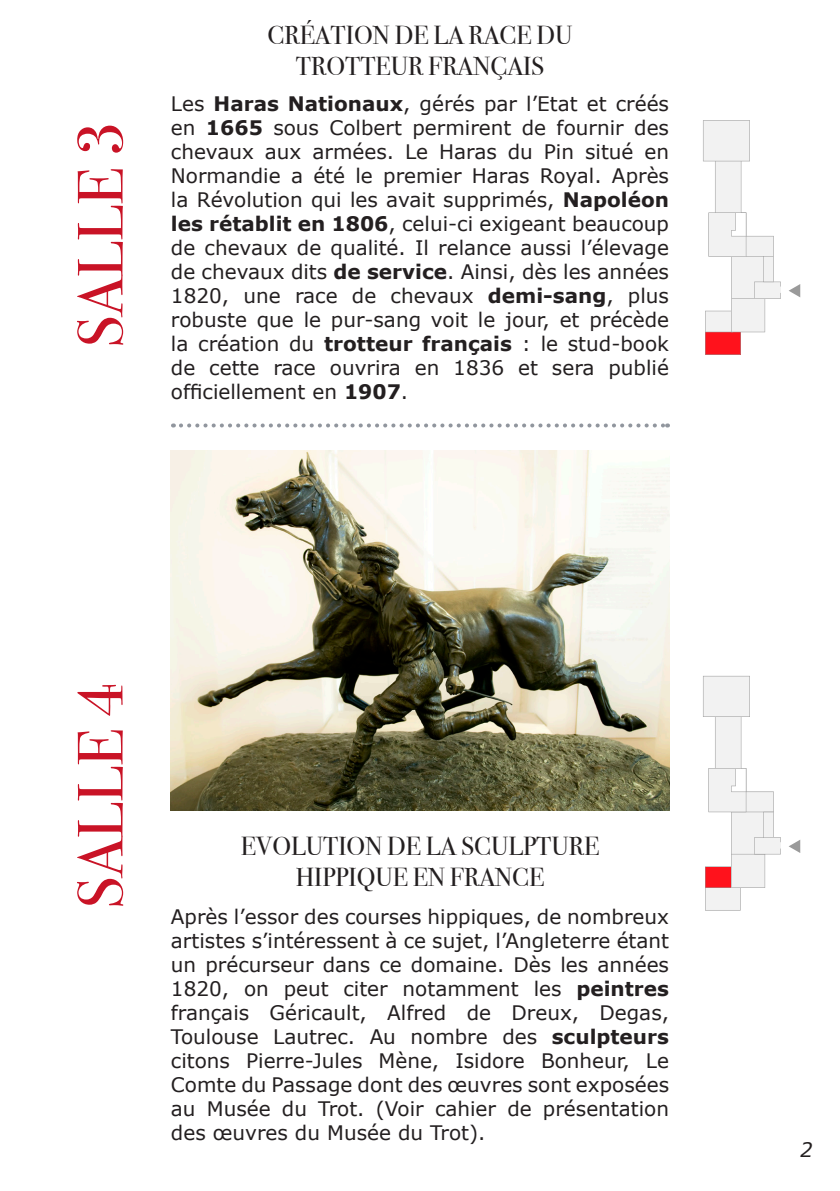
<style>
.page{position:relative;width:840px;height:1191px;background:#fff}
.page>*{position:absolute;margin:0;border:0;box-sizing:border-box;transform-origin:0 0}
.t1{font:64px "Bodoni Svty Two ITCTT";color:#c91326}
.t2{font:26px "Bodoni Svty Two ITCTT";color:#231f20}
.t3{font:20px/24px "Verdana";color:#231f20;text-align:justify}
.t4{font:italic 20px "Verdana";color:#231f20}
.s1{font-weight:700}
</style>
<div class="page">
<svg style="left:181px;top:423px;width:486px;height:4px"></svg>
<img style="left:171px;top:450px;width:497px;height:361px">
<svg style="left:703px;top:120px;width:77px;height:235px"></svg>
<svg style="left:789px;top:285px;width:10px;height:12px"></svg>
<svg style="left:703px;top:676px;width:77px;height:234px"></svg>
<svg style="left:789px;top:840px;width:10px;height:12px"></svg>
<p class="t1" style="left:48px;top:348px;width:227px;rotate:-90deg">SALLE 3</p>
<p class="t2" style="left:267px;top:14px;width:306px">CRÉATION DE LA RACE DU</p>
<p class="t2" style="left:295px;top:45px;width:250px">TROTTEUR FRANÇAIS</p>
<p class="t3" style="left:171px;top:92px;width:499px">Les <span class="s1">Haras Nationaux</span>, gérés par l’Etat et créés en <span class="s1">1665</span> sous Colbert permirent de fournir des chevaux aux armées. Le Haras du Pin situé en Normandie a été le premier Haras Royal. Après la Révolution qui les avait supprimés, <span class="s1">Napoléon les rétablit en 1806</span>, celui-ci exigeant beaucoup de chevaux de qualité. Il relance aussi l’élevage de chevaux dits <span class="s1">de service</span>. Ainsi, dès les années 1820, une race de chevaux <span class="s1">demi-sang</span>, plus robuste que le pur-sang voit le jour, et précède la création du <span class="s1">trotteur français</span> : le stud-book de cette race ouvrira en 1836 et sera publié officiellement en <span class="s1">1907</span>.</p>
<p class="t1" style="left:48px;top:909px;width:227px;rotate:-90deg">SALLE 4</p>
<p class="t2" style="left:241px;top:824px;width:360px">EVOLUTION DE LA SCULPTURE</p>
<p class="t2" style="left:295px;top:856px;width:250px">HIPPIQUE EN FRANCE</p>
<p class="t3" style="left:171px;top:905px;width:499px">Après l’essor des courses hippiques, de nombreux artistes s’intéressent à ce sujet, l’Angleterre étant un précurseur dans ce domaine. Dès les années 1820, on peut citer notamment les <span class="s1">peintres </span>français Géricault, Alfred de Dreux, Degas, Toulouse Lautrec. Au nombre des <span class="s1">sculpteurs </span>citons Pierre-Jules Mène, Isidore Bonheur, Le Comte du Passage dont des œuvres sont exposées au Musée du Trot. (Voir cahier de présentation des œuvres du Musée du Trot).</p>
<p class="t4" style="left:799px;top:1136px;width:14px">2</p>
</div>
